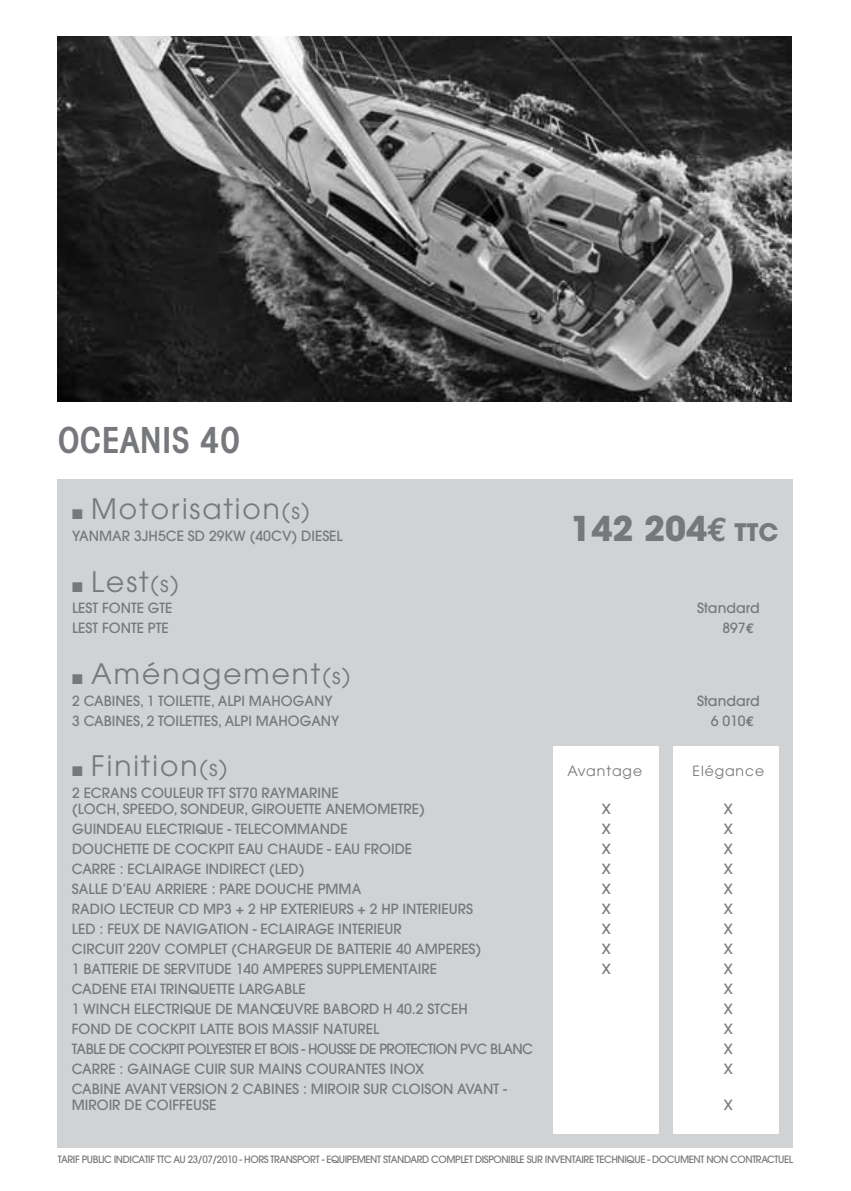
<style>
.page{position:relative;width:851px;height:1191px;background:#fff}
.page>*{position:absolute;margin:0;border:0;box-sizing:border-box;transform-origin:0 0}
.t1{font:600 condensed 36px "Avant Garde";color:#76787b}
.t2{font:700 34px "Avant Garde";color:#76787b}
.t3{font:28px "Avant Garde";letter-spacing:.07em;color:#76787b}
.t4{font:500 14px/16px "Avant Garde";color:#76787b}
.t5{font:500 14px "Avant Garde";letter-spacing:-.04em;color:#76787b}
.t6{font:14px "Avant Garde";letter-spacing:.07em;color:#76787b}
.t7{font:500 10px "Avant Garde";letter-spacing:-.04em;color:#76787b}
.s1{font-size:22px}
.s2{font-family:"Euro Mono"}
.s3{font-size:24px}
.s4{font-family:"Euro Mono";font-weight:700}
</style>
<div class="page">
<div style="left:58px;top:478px;width:735px;height:669px;background:#d1d2d4"></div>
<img style="left:58px;top:37px;width:733px;height:364px">
<div style="left:553px;top:746px;width:105px;height:387px;background:#fff"></div>
<div style="left:673px;top:746px;width:105px;height:387px;background:#fff"></div>
<h1 class="t1" style="left:58px;top:418px;width:184px">OCEANIS 40</h1>
<h3 class="t3" style="left:72px;top:493px;width:239px">■ Motorisation<span class="s1">(s)</span></h3>
<p class="t4" style="left:72px;top:528px;width:272px">YANMAR 3JH5CE SD 29KW (40CV) DIESEL</p>
<h2 class="t2" style="left:570px;top:506px;width:209px">142 204<span class="s2">E</span> <span class="s3">TTC</span></h2>
<h3 class="t3" style="left:72px;top:565px;width:108px">■ Lest<span class="s1">(s)</span></h3>
<p class="t4" style="left:72px;top:600px;width:102px">LEST FONTE GTE</p>
<p class="t4" style="left:697px;top:600px;width:64px">Standard</p>
<p class="t4" style="left:72px;top:620px;width:98px">LEST FONTE PTE</p>
<p class="t4" style="left:722px;top:620px;width:33px">897<span class="s4">E</span></p>
<h3 class="t3" style="left:72px;top:657px;width:280px">■ Aménagement<span class="s1">(s)</span></h3>
<p class="t4" style="left:72px;top:692px;width:262px">2 CABINES, 1 TOILETTE, ALPI MAHOGANY</p>
<p class="t4" style="left:697px;top:692px;width:64px">Standard</p>
<p class="t4" style="left:72px;top:712px;width:269px">3 CABINES, 2 TOILETTES, ALPI MAHOGANY</p>
<p class="t4" style="left:710px;top:712px;width:45px">6 010<span class="s4">E</span></p>
<h3 class="t3" style="left:72px;top:749px;width:157px">■ Finition<span class="s1">(s)</span></h3>
<p class="t6" style="left:567px;top:763px;width:76px">Avantage</p>
<p class="t6" style="left:692px;top:763px;width:73px">Elégance</p>
<p class="t4" style="left:72px;top:785px;width:354px">2 ECRANS COULEUR TFT ST70 RAYMARINE<br>(LOCH, SPEEDO, SONDEUR, GIROUETTE ANEMOMETRE)</p>
<p class="t4" style="left:601px;top:801px;width:11px">X</p>
<p class="t4" style="left:723px;top:801px;width:11px">X</p>
<p class="t4" style="left:72px;top:821px;width:277px">GUINDEAU ELECTRIQUE - TELECOMMANDE</p>
<p class="t4" style="left:601px;top:821px;width:11px">X</p>
<p class="t4" style="left:723px;top:821px;width:11px">X</p>
<p class="t4" style="left:72px;top:841px;width:341px">DOUCHETTE DE COCKPIT EAU CHAUDE - EAU FROIDE</p>
<p class="t4" style="left:601px;top:841px;width:11px">X</p>
<p class="t4" style="left:723px;top:841px;width:11px">X</p>
<p class="t4" style="left:72px;top:861px;width:234px">CARRE : ECLAIRAGE INDIRECT (LED)</p>
<p class="t4" style="left:601px;top:861px;width:11px">X</p>
<p class="t4" style="left:723px;top:861px;width:11px">X</p>
<p class="t4" style="left:72px;top:881px;width:291px">SALLE D’EAU ARRIERE : PARE DOUCHE PMMA</p>
<p class="t4" style="left:601px;top:881px;width:11px">X</p>
<p class="t4" style="left:723px;top:881px;width:11px">X</p>
<p class="t4" style="left:72px;top:901px;width:402px">RADIO LECTEUR CD MP3 + 2 HP EXTERIEURS + 2 HP INTERIEURS</p>
<p class="t4" style="left:601px;top:901px;width:11px">X</p>
<p class="t4" style="left:723px;top:901px;width:11px">X</p>
<p class="t4" style="left:72px;top:921px;width:331px">LED : FEUX DE NAVIGATION - ECLAIRAGE INTERIEUR</p>
<p class="t4" style="left:601px;top:921px;width:11px">X</p>
<p class="t4" style="left:723px;top:921px;width:11px">X</p>
<p class="t4" style="left:72px;top:940px;width:411px">CIRCUIT 220V COMPLET (CHARGEUR DE BATTERIE 40 AMPERES)</p>
<p class="t4" style="left:601px;top:940px;width:11px">X</p>
<p class="t4" style="left:723px;top:940px;width:11px">X</p>
<p class="t4" style="left:72px;top:960px;width:366px">1 BATTERIE DE SERVITUDE 140 AMPERES SUPPLEMENTAIRE</p>
<p class="t4" style="left:601px;top:960px;width:11px">X</p>
<p class="t4" style="left:723px;top:960px;width:11px">X</p>
<p class="t4" style="left:72px;top:980px;width:235px">CADENE ETAI TRINQUETTE LARGABLE</p>
<p class="t4" style="left:723px;top:980px;width:11px">X</p>
<p class="t4" style="left:72px;top:1000px;width:397px">1 WINCH ELECTRIQUE DE MANŒUVRE BABORD H 40.2 STCEH</p>
<p class="t4" style="left:723px;top:1000px;width:11px">X</p>
<p class="t4" style="left:72px;top:1020px;width:309px">FOND DE COCKPIT LATTE BOIS MASSIF NATUREL</p>
<p class="t4" style="left:723px;top:1020px;width:11px">X</p>
<p class="t5" style="left:72px;top:1040px;width:463px">TABLE DE COCKPIT POLYESTER ET BOIS - HOUSSE DE PROTECTION PVC BLANC</p>
<p class="t4" style="left:723px;top:1040px;width:11px">X</p>
<p class="t4" style="left:72px;top:1060px;width:354px">CARRE : GAINAGE CUIR SUR MAINS COURANTES INOX</p>
<p class="t4" style="left:723px;top:1060px;width:11px">X</p>
<p class="t4" style="left:72px;top:1080px;width:436px">CABINE AVANT VERSION 2 CABINES : MIROIR SUR CLOISON AVANT -<br>MIROIR DE COIFFEUSE</p>
<p class="t4" style="left:723px;top:1096px;width:11px">X</p>
<p class="t7" style="left:58px;top:1152px;width:736px">TARIF PUBLIC INDICATIF TTC AU 23/07/2010 - HORS TRANSPORT - EQUIPEMENT STANDARD COMPLET DISPONIBLE SUR INVENTAIRE TECHNIQUE - DOCUMENT NON CONTRACTUEL</p>
</div>
